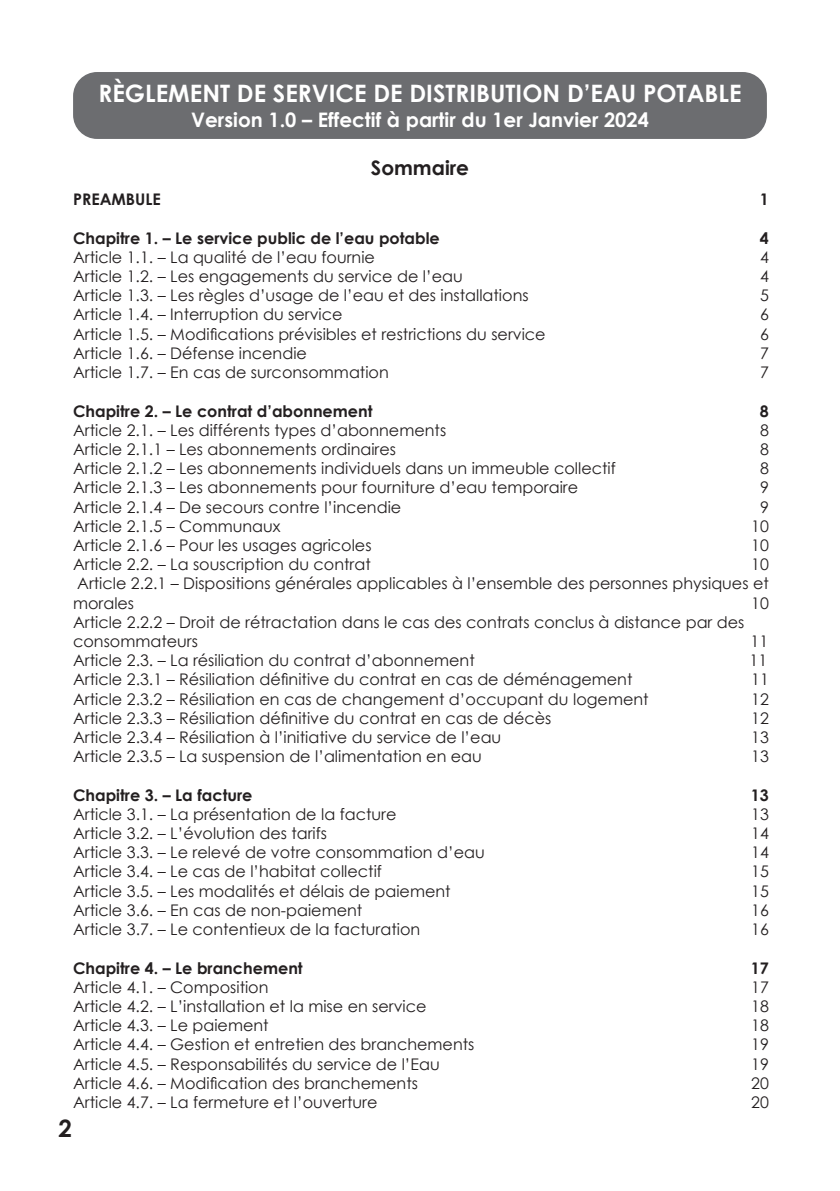
<style>
.page{position:relative;width:840px;height:1191px;background:#fff}
.page>*{position:absolute;margin:0;border:0;box-sizing:border-box;transform-origin:0 0}
.t1{font:700 24px "Century Gothic";color:#fff}
.t2{font:700 24px "Century Gothic";color:#231f20}
.t3{font:700 20px "Century Gothic";color:#fff}
.t4{font:700 20px "Century Gothic";color:#231f20}
.t5{font:16px/19.2px "Century Gothic";color:#231f20;text-align:justify}
.t6{font:700 16px "Century Gothic";color:#231f20}
</style>
<div class="page">
<div style="left:73px;top:72px;width:693px;height:67px;background:#6c6d70;border-radius:24px"></div>
<h1 class="t1" style="left:98px;top:75px;width:644px">RÈGLEMENT DE SERVICE DE DISTRIBUTION D’EAU POTABLE</h1>
<p class="t3" style="left:191px;top:105px;width:459px">Version 1.0 – Effectif à partir du 1er Janvier 2024</p>
<p class="t4" style="left:371px;top:152px;width:99px">Sommaire</p>
<p class="t6" style="left:73px;top:187px;width:89px">PREAMBULE</p>
<p class="t6" style="left:759px;top:187px;width:10px">1</p>
<p class="t6" style="left:73px;top:226px;width:368px">Chapitre 1. – Le service public de l’eau potable</p>
<p class="t6" style="left:759px;top:226px;width:10px">4</p>
<p class="t5" style="left:73px;top:247px;width:303px">Article 1.1. – La qualité de l’eau fournie</p>
<p class="t5" style="left:759px;top:247px;width:10px">4</p>
<p class="t5" style="left:73px;top:266px;width:391px">Article 1.2. – Les engagements du service de l’eau</p>
<p class="t5" style="left:759px;top:266px;width:10px">4</p>
<p class="t5" style="left:73px;top:286px;width:457px">Article 1.3. – Les règles d’usage de l’eau et des installations</p>
<p class="t5" style="left:759px;top:286px;width:10px">5</p>
<p class="t5" style="left:73px;top:305px;width:271px">Article 1.4. – Interruption du service</p>
<p class="t5" style="left:759px;top:305px;width:10px">6</p>
<p class="t5" style="left:73px;top:324px;width:474px">Article 1.5. – Modifications prévisibles et restrictions du service</p>
<p class="t5" style="left:759px;top:324px;width:10px">6</p>
<p class="t5" style="left:73px;top:343px;width:235px">Article 1.6. – Défense incendie</p>
<p class="t5" style="left:759px;top:343px;width:10px">7</p>
<p class="t5" style="left:73px;top:362px;width:317px">Article 1.7. – En cas de surconsommation</p>
<p class="t5" style="left:759px;top:362px;width:10px">7</p>
<p class="t6" style="left:73px;top:398px;width:301px">Chapitre 2. – Le contrat d’abonnement</p>
<p class="t6" style="left:759px;top:398px;width:10px">8</p>
<p class="t5" style="left:73px;top:420px;width:374px">Article 2.1. – Les différents types d’abonnements</p>
<p class="t5" style="left:759px;top:420px;width:10px">8</p>
<p class="t5" style="left:73px;top:439px;width:324px">Article 2.1.1 – Les abonnements ordinaires</p>
<p class="t5" style="left:759px;top:439px;width:10px">8</p>
<p class="t5" style="left:73px;top:458px;width:544px">Article 2.1.2 – Les abonnements individuels dans un immeuble collectif</p>
<p class="t5" style="left:759px;top:458px;width:10px">8</p>
<p class="t5" style="left:73px;top:478px;width:506px">Article 2.1.3 – Les abonnements pour fourniture d’eau temporaire</p>
<p class="t5" style="left:759px;top:478px;width:10px">9</p>
<p class="t5" style="left:73px;top:497px;width:329px">Article 2.1.4 – De secours contre l’incendie</p>
<p class="t5" style="left:759px;top:497px;width:10px">9</p>
<p class="t5" style="left:73px;top:516px;width:209px">Article 2.1.5 – Communaux</p>
<p class="t5" style="left:750px;top:516px;width:19px">10</p>
<p class="t5" style="left:73px;top:535px;width:300px">Article 2.1.6 – Pour les usages agricoles</p>
<p class="t5" style="left:750px;top:535px;width:19px">10</p>
<p class="t5" style="left:73px;top:554px;width:299px">Article 2.2. – La souscription du contrat</p>
<p class="t5" style="left:73px;top:554px;width:697px;text-indent:677px">10<br>Article 2.2.1 – Dispositions générales applicables à l’ensemble des personnes physiques et morales</p>
<p class="t5" style="left:750px;top:593px;width:19px">10</p>
<p class="t5" style="left:73px;top:612px;width:672px">Article 2.2.2 – Droit de rétractation dans le cas des contrats conclus à distance par des consommateurs</p>
<p class="t5" style="left:750px;top:631px;width:19px">11</p>
<p class="t5" style="left:73px;top:650px;width:403px">Article 2.3. – La résiliation du contrat d’abonnement</p>
<p class="t5" style="left:749px;top:650px;width:19px">11</p>
<p class="t5" style="left:73px;top:670px;width:560px">Article 2.3.1 – Résiliation définitive du contrat en cas de déménagement</p>
<p class="t5" style="left:750px;top:670px;width:19px">11</p>
<p class="t5" style="left:73px;top:689px;width:576px">Article 2.3.2 – Résiliation en cas de changement d’occupant du logement</p>
<p class="t5" style="left:750px;top:689px;width:19px">12</p>
<p class="t5" style="left:73px;top:708px;width:479px">Article 2.3.3 – Résiliation définitive du contrat en cas de décès</p>
<p class="t5" style="left:750px;top:708px;width:19px">12</p>
<p class="t5" style="left:73px;top:727px;width:429px">Article 2.3.4 – Résiliation à l’initiative du service de l’eau</p>
<p class="t5" style="left:750px;top:727px;width:19px">13</p>
<p class="t5" style="left:73px;top:746px;width:410px">Article 2.3.5 – La suspension de l’alimentation en eau</p>
<p class="t5" style="left:750px;top:746px;width:19px">13</p>
<p class="t6" style="left:73px;top:782px;width:181px">Chapitre 3. – La facture</p>
<p class="t6" style="left:750px;top:782px;width:19px">13</p>
<p class="t5" style="left:73px;top:804px;width:325px">Article 3.1. – La présentation de la facture</p>
<p class="t5" style="left:750px;top:804px;width:19px">13</p>
<p class="t5" style="left:73px;top:823px;width:255px">Article 3.2. – L’évolution des tarifs</p>
<p class="t5" style="left:750px;top:823px;width:19px">14</p>
<p class="t5" style="left:73px;top:842px;width:413px">Article 3.3. – Le relevé de votre consommation d’eau</p>
<p class="t5" style="left:750px;top:842px;width:19px">14</p>
<p class="t5" style="left:73px;top:862px;width:310px">Article 3.4. – Le cas de l’habitat collectif</p>
<p class="t5" style="left:750px;top:862px;width:19px">15</p>
<p class="t5" style="left:73px;top:881px;width:379px">Article 3.5. – Les modalités et délais de paiement</p>
<p class="t5" style="left:750px;top:881px;width:19px">15</p>
<p class="t5" style="left:73px;top:900px;width:290px">Article 3.6. – En cas de non-paiement</p>
<p class="t5" style="left:750px;top:900px;width:19px">16</p>
<p class="t5" style="left:73px;top:919px;width:348px">Article 3.7. – Le contentieux de la facturation</p>
<p class="t5" style="left:750px;top:919px;width:19px">16</p>
<p class="t6" style="left:73px;top:955px;width:231px">Chapitre 4. – Le branchement</p>
<p class="t6" style="left:750px;top:955px;width:19px">17</p>
<p class="t5" style="left:73px;top:977px;width:197px">Article 4.1. – Composition</p>
<p class="t5" style="left:750px;top:977px;width:19px">17</p>
<p class="t5" style="left:73px;top:996px;width:355px">Article 4.2. – L’installation et la mise en service</p>
<p class="t5" style="left:750px;top:996px;width:19px">18</p>
<p class="t5" style="left:73px;top:1015px;width:197px">Article 4.3. – Le paiement</p>
<p class="t5" style="left:750px;top:1015px;width:19px">18</p>
<p class="t5" style="left:73px;top:1034px;width:402px">Article 4.4. – Gestion et entretien des branchements</p>
<p class="t5" style="left:750px;top:1034px;width:19px">19</p>
<p class="t5" style="left:73px;top:1054px;width:368px">Article 4.5. – Responsabilités du service de l’Eau</p>
<p class="t5" style="left:750px;top:1054px;width:19px">19</p>
<p class="t5" style="left:73px;top:1073px;width:346px">Article 4.6. – Modification des branchements</p>
<p class="t5" style="left:750px;top:1073px;width:19px">20</p>
<p class="t5" style="left:73px;top:1092px;width:306px">Article 4.7. – La fermeture et l’ouverture</p>
<p class="t5" style="left:750px;top:1092px;width:19px">20</p>
<h1 class="t2" style="left:59px;top:1110px;width:15px">2</h1>
</div>
